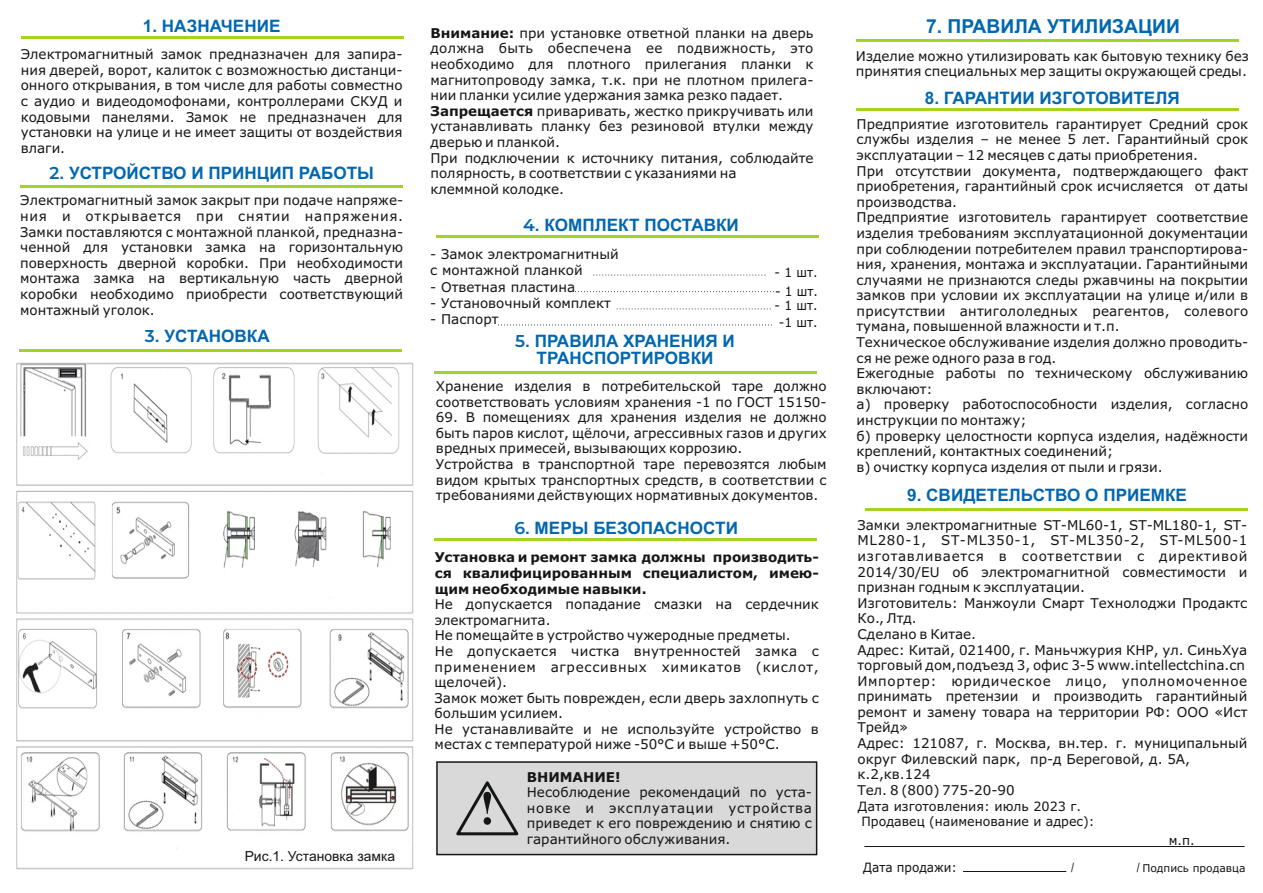
<style>
.page{position:relative;width:1263px;height:893px;background:#fff}
.page>*{position:absolute;margin:0;border:0;box-sizing:border-box;transform-origin:0 0}
.t1{font:700 19.35px "Arial";color:#0067b0}
.t2{font:700 17.1px/16.8px "Arial";color:#0067b0;text-align:center}
.t3{font:13.95px "Arial";color:#151616}
.t4{font:13.5px/15.6px "Verdana";color:#151616}
.t5{font:700 13.5px/15.6px "Verdana";color:#151616;text-align:justify}
.t6{font:12.9px "Verdana";color:#151616}
.t7{font:12.9px/16.5px "Verdana";color:#151616;text-align:center;scale:.95 1}
.t8{font:12.9px "Verdana";color:#151616;scale:.94 1}
.t9{font:12.9px "Arial";color:#151616;scale:.84 1}
.t10{font:10.65px "Verdana";color:#151616}
.s1{font-family:"Montserrat";font-weight:600}
.s2{font-weight:700}
.s3{font-family:"Arial";font-size:12.9px}
</style>
<div class="page">
<hr style="left:436px;top:236px;width:382px;height:2px;background:#a3d325">
<svg style="left:593px;top:275px;width:173px;height:1px"></svg>
<svg style="left:575px;top:291px;width:199px;height:1px"></svg>
<svg style="left:617px;top:309px;width:154px;height:1px"></svg>
<hr style="left:21px;top:36px;width:383px;height:3px;background:#a3d325">
<hr style="left:20px;top:186px;width:383px;height:2px;background:#a3d325">
<hr style="left:434px;top:371px;width:382px;height:3px;background:#a3d325">
<hr style="left:434px;top:539px;width:383px;height:2px;background:#a3d325">
<hr style="left:20px;top:349px;width:382px;height:2px;background:#a3d325">
<hr style="left:856px;top:108px;width:382px;height:2px;background:#a3d325">
<hr style="left:856px;top:39px;width:382px;height:2px;background:#a3d325">
<hr style="left:865px;top:508px;width:382px;height:2px;background:#a3d325">
<hr style="left:963px;top:871px;width:103px;height:1px;background:#151616">
<hr style="left:864px;top:846px;width:381px;height:1px;background:#151616">
<svg style="left:436px;top:761px;width:382px;height:95px;background:#cececf"></svg>
<img style="left:16px;top:363px;width:397px;height:507px">
<svg style="left:498px;top:325px;width:274px;height:1px"></svg>
<p class="t2" style="left:143px;top:19px;width:139px">1. НАЗНАЧЕНИЕ</p>
<p class="t4" style="left:21px;top:48px;width:383px;text-align:justify">Электромагнитный замок предназначен для запира&shy;ния дверей, ворот, калиток с возможностью дистанци&shy;онного открывания, в том числе для работы совместно с аудио и видеодомофонами, контроллерами СКУД и кодовыми панелями. Замок не предназначен для установки на улице и не имеет защиты от воздействия влаги.</p>
<p class="t2" style="left:50px;top:166px;width:326px"><span class="s1">2</span>. УСТРОЙСТВО И ПРИНЦИП РАБОТЫ</p>
<p class="t4" style="left:20px;top:194px;width:384px;text-align:justify">Электромагнитный замок закрыт при подаче напряже&shy;ния и открывается при снятии напряжения.<br>Замки поставляются с монтажной планкой, предназна&shy;ченной для установки замка на горизонтальную поверхность дверной коробки. При необходимости монтажа замка на вертикальную часть дверной коробки необходимо приобрести соответствующий монтажный уголок.</p>
<p class="t2" style="left:145px;top:329px;width:126px"><span class="s1">3</span>. УСТАНОВКА</p>
<p class="t3" style="left:245px;top:851px;width:152px">Рис.1. Установка замка</p>
<p class="t4" style="left:430px;top:26px;width:384px"><span class="s2">Внимание:</span> при установке ответной планки на дверь должна быть обеспечена ее подвижность, это необходимо для плотного прилегания планки к магнитопроводу замка, т.к. при не плотном прилега&shy;нии планки усилие удержания замка резко падает.<br><span class="s2">Запрещается</span> приваривать, жестко прикручивать или устанавливать планку без резиновой втулки между дверью и планкой.<br>При подключении к источнику питания, соблюдайте полярность, в соответствии с указаниями на<br>клеммной колодке.</p>
<p class="t2" style="left:523px;top:219px;width:217px"><span class="s1">4</span>. КОМПЛЕКТ ПОСТАВКИ</p>
<p class="t4" style="left:430px;top:247px;width:190px;line-height:16.4px">- Замок электромагнитный с монтажной планкой</p>
<p class="t4" style="left:430px;top:280px;width:146px">- Ответная пластина</p>
<p class="t4" style="left:430px;top:296px;width:182px">- Установочный комплект</p>
<p class="t4" style="left:430px;top:313px;width:70px">- Паспорт</p>
<p class="t7" style="left:774px;top:265px;width:47px">- 1 шт.</p>
<p class="t7" style="left:775px;top:284px;width:47px">- 1 шт.</p>
<p class="t7" style="left:774px;top:298px;width:47px">- 1 шт. -1 шт.</p>
<p class="t2" style="left:515px;top:334px;width:221px"><span class="s1">5</span>. ПРАВИЛА ХРАНЕНИЯ И<br>ТРАНСПОРТИРОВКИ</p>
<p class="t4" style="left:436px;top:380px;width:392px">Хранение изделия в потребительской таре должно соответствовать условиям хранения -1 по ГОСТ 15150-</p>
<p class="t4" style="left:436px;top:411px;width:392px">69. В помещениях для хранения изделия не должно быть паров кислот, щёлочи, агрессивных газов и других вредных примесей, вызывающих коррозию.<br>Устройства в транспортной таре перевозятся любым видом крытых транспортных средств, в соответствии с требованиями действующих нормативных документов.</p>
<p class="t2" style="left:514px;top:521px;width:225px"><span class="s1">6</span>. МЕРЫ БЕЗОПАСНОСТИ</p>
<p class="t5" style="left:435px;top:551px;width:386px">Установка и ремонт замка должны производить&shy;ся квалифицированным специалистом, имею&shy;щим необходимые навыки.</p>
<p class="t4" style="left:435px;top:598px;width:386px">Не допускается попадание смазки на сердечник электромагнита.<br>Не помещайте в устройство чужеродные предметы.<br>Не допускается чистка внутренностей замка с применением агрессивных химикатов (кислот, щелочей).<br>Замок может быть поврежден, если дверь захлопнуть с большим усилием.<br>Не устанавливайте и не используйте устройство в местах с температурой ниже -50°C и выше +50°C.</p>
<p class="t5" style="left:527px;top:770px;width:95px">ВНИМАНИЕ!</p>
<p class="t4" style="left:527px;top:786px;width:287px;text-align:justify">Несоблюдение рекомендаций по уста&shy;новке и эксплуатации устройства приведет к его повреждению и снятию с гарантийного обслуживания.</p>
<h1 class="t1" style="left:926px;top:19px;width:255px">7. ПРАВИЛА УТИЛИЗАЦИИ</h1>
<p class="t4" style="left:856px;top:49px;width:394px">Изделие можно утилизировать как бытовую технику без принятия специальных мер защиты окружающей среды.</p>
<p class="t2" style="left:925px;top:91px;width:256px">8. ГАРАНТИИ ИЗГОТОВИТЕЛЯ</p>
<p class="t4" style="left:856px;top:117px;width:393px">Предприятие изготовитель гарантирует Средний срок службы изделия – не менее 5 лет. Гарантийный срок эксплуатации – 12 месяцев с даты приобретения.<br>При отсутствии документа, подтверждающего факт приобретения, гарантийный срок исчисляется от даты производства.<br>Предприятие изготовитель гарантирует соответствие изделия требованиям эксплуатационной документации при соблюдении потребителем правил транспортирова&shy;ния, хранения, монтажа и эксплуатации. Гарантийными случаями не признаются следы ржавчины на покрытии замков при условии их эксплуатации на улице и/или в присутствии антигололедных реагентов, солевого тумана, повышенной влажности и т.п.<br>Техническое обслуживание изделия должно проводить&shy;ся не реже одного раза в год.<br>Ежегодные работы по техническому обслуживанию включают:<br>а) проверку работоспособности изделия, согласно инструкции по монтажу;<br>б) проверку целостности корпуса изделия, надёжности креплений, контактных соединений;<br>в) очистку корпуса изделия от пыли и грязи.</p>
<p class="t2" style="left:907px;top:488px;width:281px">9. СВИДЕТЕЛЬСТВО О ПРИЕМКЕ</p>
<p class="t4" style="left:857px;top:518px;width:391px">Замки электромагнитные SТ-ML60-1, SТ-ML180-1, SТ-ML280-1, SТ-ML350-1, SТ-ML350-2, ST-ML500-1 изготавливается в соответствии с директивой 2014/30/EU об электромагнитной совместимости и признан годным к эксплуатации.<br>Изготовитель: Манжоули Смарт Технолоджи Продактс Ко., Лтд.<br>Сделано в Китае.<br>Адрес: Китай, 021400, г. Маньчжурия КНР, ул. СиньХуа торговый дом,подъезд 3, офис 3-5 www.intellectchina.cn Импортер: юридическое лицо, уполномоченное принимать претензии и производить гарантийный ремонт и замену товара на территории РФ: ООО «Ист Трейд»<br>Адрес: 121087, г. Москва, вн.тер. г. муниципальный округ Филевский парк, пр-д Береговой, д. 5А, к.2,кв.124<br>Тел. 8 (800) 775-20-90</p>
<p class="t6" style="left:858px;top:801px;width:225px">Дата изготовления: июль 2023 г.</p>
<p class="t6" style="left:861px;top:816px;width:235px">Продавец (наименование и адрес):</p>
<p class="t8" style="left:863px;top:862px;width:101px">Дата продажи:</p>
<p class="t6" style="left:1169px;top:835px;width:27px">м.п.</p>
<p class="t9" style="left:1071px;top:863px;width:5px">/</p>
<p class="t10" style="left:1137px;top:864px;width:110px"><span class="s3">/</span> Подпись продавца</p>
</div>
